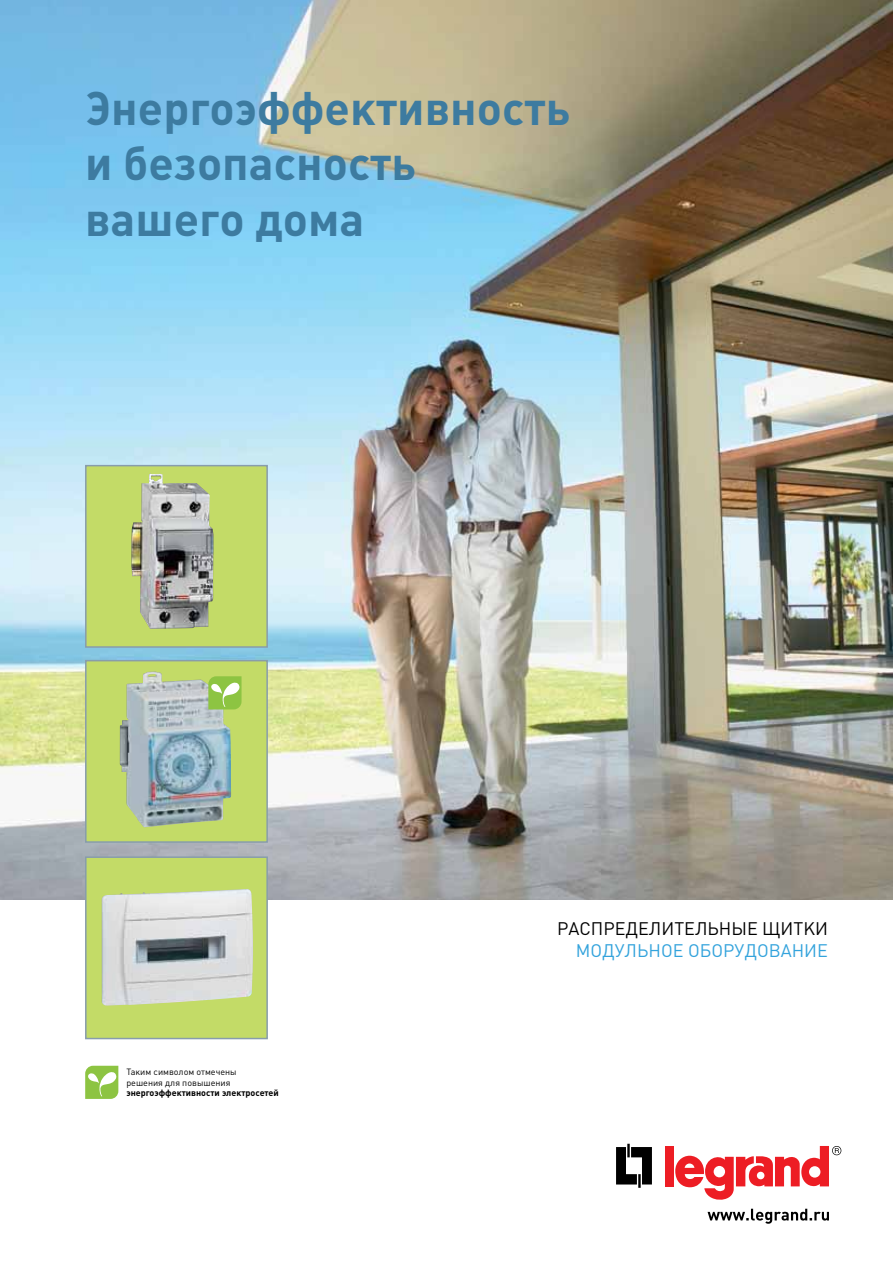
<style>
.page{position:relative;width:893px;height:1263px;background:#fff}
.page>*{position:absolute;margin:0;border:0;box-sizing:border-box;transform-origin:0 0}
.t1{font:700 46.5px/55.8px "DIN";color:#3d7ba0}
.t2{font:18px "DIN";color:#000}
.t3{font:18px "DIN";color:#33a3dc}
.t4{font:9px/10.8px "Plumb";color:#000}
.t5{font:700 9px "Plumb";color:#000}
</style>
<div class="page">
<img style="left:0;top:0;width:893px;height:899px">
<svg style="left:708px;top:1209px;width:121px;height:15px"></svg>
<svg style="left:616px;top:1144px;width:36px;height:44px"></svg>
<div style="left:665px;top:1146px;width:9px;height:40px;background:#ed1d24"></div>
<svg style="left:675px;top:1146px;width:166px;height:54px"></svg>
<div style="left:85px;top:856px;width:183px;height:183px;background:#c3db67;border:2px solid #889dab"></div>
<div style="left:85px;top:660px;width:183px;height:183px;background:#c3db67;border:2px solid #889dab"></div>
<div style="left:85px;top:465px;width:183px;height:183px;background:#c3db67;border:2px solid #889dab"></div>
<img style="left:102px;top:889px;width:151px;height:116px">
<img style="left:120px;top:671px;width:111px;height:156px">
<img style="left:131px;top:473px;width:83px;height:156px">
<svg style="left:208px;top:676px;width:34px;height:33px"></svg>
<svg style="left:85px;top:1066px;width:33px;height:33px"></svg>
<p class="t1" style="left:85px;top:78px;width:487px">Энергоэффективность и безопасность вашего дома</p>
<p class="t4" style="left:126px;top:1066px;width:112px">Таким символом отмечены решения для повышения</p>
<p class="t5" style="left:126px;top:1088px;width:154px">энергоэффективности электросетей</p>
<p class="t2" style="left:557px;top:917px;width:269px">РАСПРЕДЕЛИТЕЛЬНЫЕ щитки</p>
<p class="t3" style="left:576px;top:939px;width:254px">МОДУЛЬНОЕ ОБОРУДОВАНИЕ</p>
</div>
